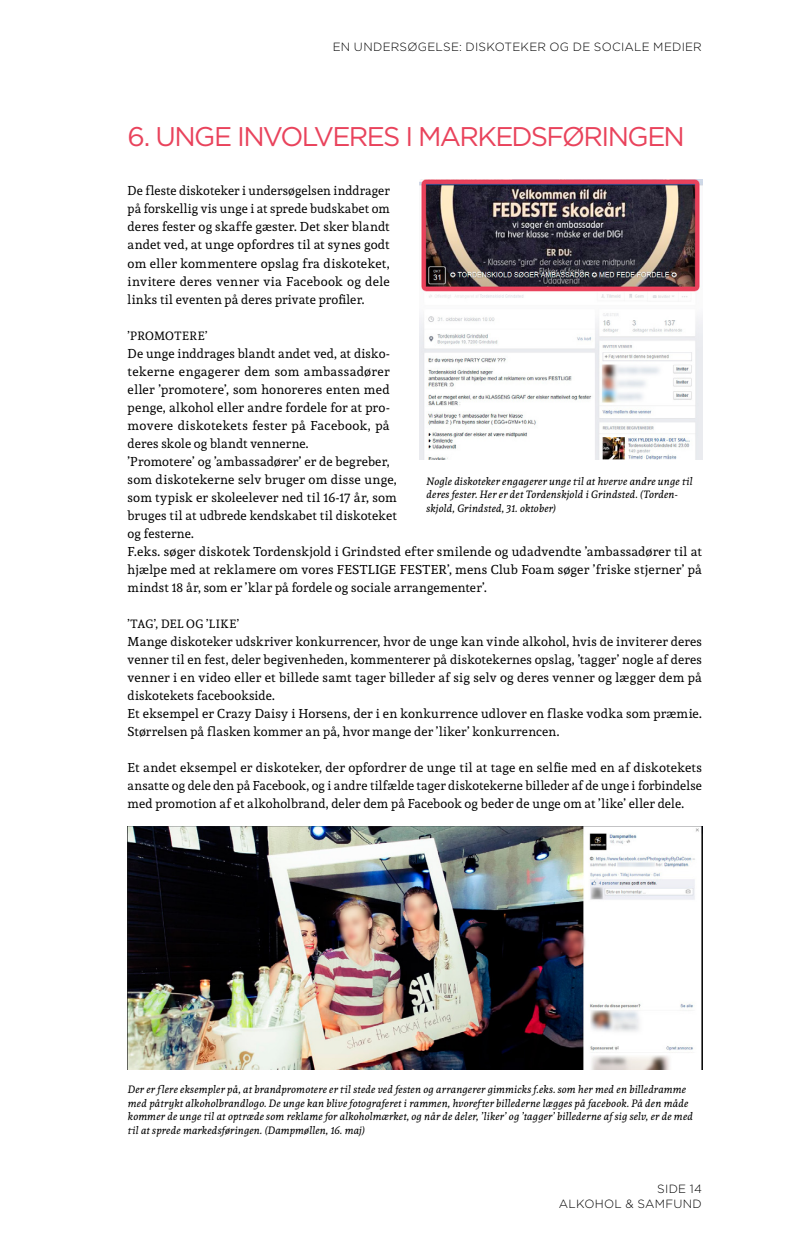
<style>
.page{position:relative;width:787px;height:1234px;background:#fff}
.page>*{position:absolute;margin:0;border:0;box-sizing:border-box;transform-origin:0 0}
.Afsnit_Overskrift{font:27px "Gotham";letter-spacing:-.06em;color:#e9435c}
.Brødtekst{font:12.75px/18px "Andada";letter-spacing:.015em;color:#000;text-align:justify}
.t1{font:300 11.85px/14.9px "Gotham";letter-spacing:.02em;color:#000;text-align:right}
.Brød_Overskrift{font:11.85px "Andada";letter-spacing:.03em;color:#000}
.Billedetekst{font:italic 10.5px/13.5px "Andada";letter-spacing:.015em;color:#000}
</style>
<div class="page">
<img style="left:128px;top:826px;width:574px;height:242px">
<img style="left:419px;top:179px;width:283px;height:280px">
<p class="t1" style="left:333px;top:39px;width:370px">EN UNDERSØGELSE: DISKOTEKER OG DE SOCIALE MEDIER</p>
<p class="Afsnit_Overskrift" style="left:128px;top:121px;width:559px">6. UNGE INVOLVERES I MARKEDSFØRINGEN</p>
<p class="Brødtekst" style="left:128px;top:182px;width:263px">De fleste diskoteker i undersøgelsen inddrager på forskellig vis unge i at sprede budskabet om deres fester og skaffe gæster. Det sker blandt andet ved, at unge opfordres til at synes godt om eller kommentere opslag fra diskoteket, invitere deres venner via Facebook og dele links til eventen på deres private profiler.</p>
<p class="Brød_Overskrift" style="left:128px;top:327px;width:81px">’PROMOTERE’</p>
<p class="Brødtekst" style="left:128px;top:344px;width:263px">De unge inddrages blandt andet ved, at disko&shy;tekerne engagerer dem som ambassadører eller ’promotere’, som honoreres enten med penge, alkohol eller andre fordele for at pro&shy;movere diskotekets fester på Facebook, på deres skole og blandt vennerne.</p>
<p class="Brødtekst" style="left:128px;top:452px;width:271px;text-align:left">’Promotere’ og ’ambassadører’ er de begreber, som diskotekerne selv bruger om disse unge, som typisk er skoleelever ned til 16-17 år, som bruges til at udbrede kendskabet til diskoteket og festerne.</p>
<p class="Brødtekst" style="left:128px;top:542px;width:576px">F.eks. søger diskotek Tordenskjold i Grindsted efter smilende og udadvendte ’ambassadører til at hjælpe med at reklamere om vores FESTLIGE FESTER’, mens Club Foam søger ’friske stjerner’ på mindst 18 år, som er ’klar på fordele og sociale arrangementer’.</p>
<p class="Brød_Overskrift" style="left:128px;top:615px;width:113px">’TAG’, DEL OG ’LIKE’</p>
<p class="Brødtekst" style="left:128px;top:632px;width:576px">Mange diskoteker udskriver konkurrencer, hvor de unge kan vinde alkohol, hvis de inviterer deres venner til en fest, deler begivenheden, kommenterer på diskotekernes opslag, ’tagger’ nogle af deres venner i en video eller et billede samt tager billeder af sig selv og deres venner og lægger dem på diskotekets facebookside.</p>
<p class="Brødtekst" style="left:128px;top:704px;width:575px">Et eksempel er Crazy Daisy i Horsens, der i en konkurrence udlover en flaske vodka som præmie.<br>Størrelsen på flasken kommer an på, hvor mange der ’liker’ konkurrencen.</p>
<p class="Brødtekst" style="left:128px;top:758px;width:576px">Et andet eksempel er diskoteker, der opfordrer de unge til at tage en selfie med en af diskotekets ansatte og dele den på Facebook, og i andre tilfælde tager diskotekerne billeder af de unge i forbindelse med promotion af et alkoholbrand, deler dem på Facebook og beder de unge om at ’like’ eller dele.</p>
<p class="Billedetekst" style="left:426px;top:474px;width:268px">Nogle diskoteker engagerer unge til at hverve andre unge til deres fester. Her er det Tordenskjold i Grindsted. (Torden&shy;skjold, Grindsted, 31. oktober)</p>
<p class="Billedetekst" style="left:128px;top:1082px;width:566px">Der er flere eksempler på, at brandpromotere er til stede ved festen og arrangerer gimmicks f.eks. som her med en billedramme med påtrykt alkoholbrandlogo. De unge kan blive fotograferet i rammen, hvorefter billederne lægges på facebook. På den måde kommer de unge til at optræde som reklame for alkoholmærket, og når de deler, ’liker’ og ’tagger’ billederne af sig selv, er de med til at sprede markedsføringen. (Dampmøllen, 16. maj)</p>
<p class="t1" style="left:559px;top:1180px;width:144px">SIDE 14<br>ALKOHOL &amp; SAMFUND</p>
</div>
